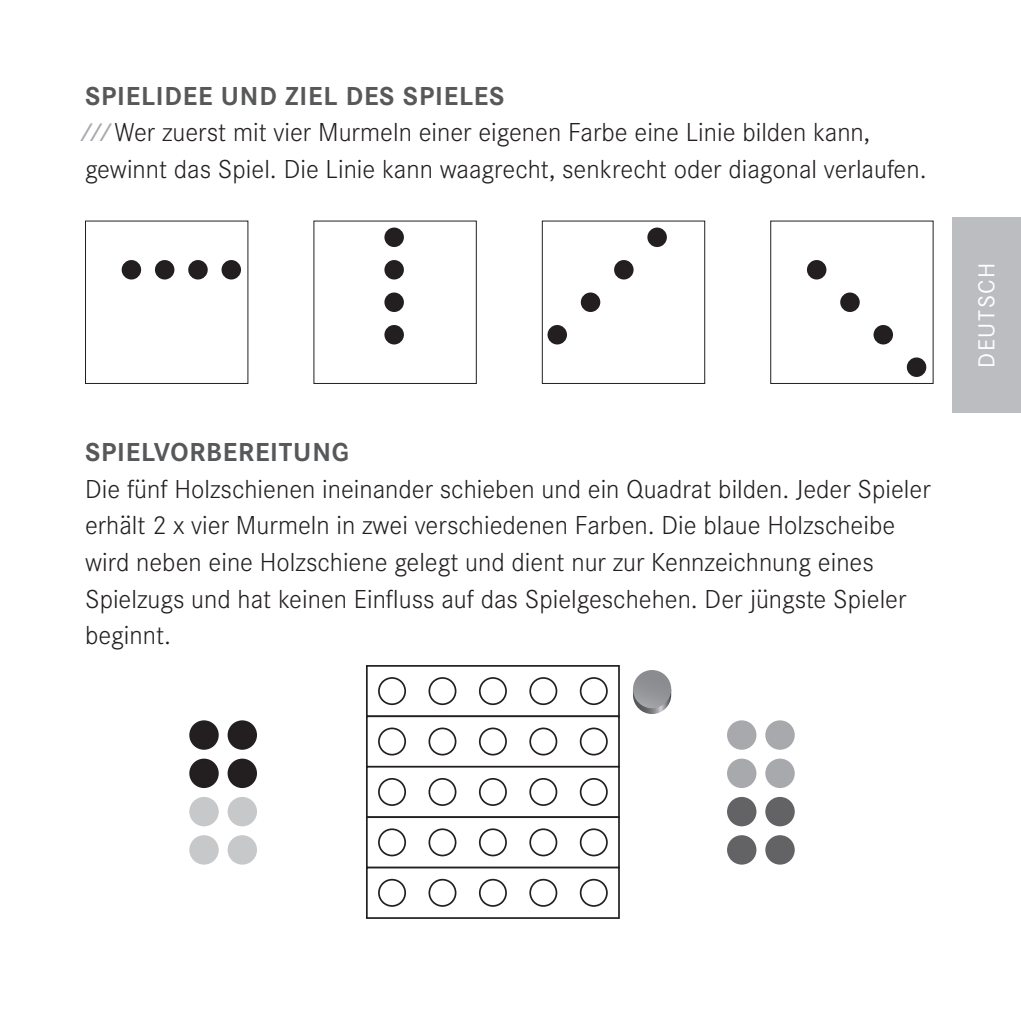
<style>
.page{position:relative;width:1021px;height:1021px;background:#fff}
.page>*{position:absolute;margin:0;border:0;box-sizing:border-box;transform-origin:0 0}
.t1{font:300 27px/36.6px "Corporate S";color:#231f20}
.t2{font:700 27px "Corporate S";letter-spacing:.03em;color:#57585a}
.t3{font:24px "Corporate S";letter-spacing:.06em;color:#fff}
.s1{font-weight:700;color:#57585a}
.s2{font-weight:600;color:#a8a9ad}
</style>
<div class="page">
<div style="left:952px;top:217px;width:68px;height:195px;background:#bcbdc0"></div>
<div style="left:85px;top:221px;width:163px;height:163px;border:1px solid #231f20"></div>
<div style="left:122px;top:260px;width:19px;height:19px;background:#231f20;border-radius:50%"></div>
<div style="left:155px;top:260px;width:19px;height:19px;background:#231f20;border-radius:50%"></div>
<div style="left:188px;top:260px;width:20px;height:19px;background:#231f20;border-radius:50%"></div>
<div style="left:221px;top:260px;width:20px;height:19px;background:#231f20;border-radius:50%"></div>
<div style="left:542px;top:221px;width:163px;height:163px;border:1px solid #231f20"></div>
<div style="left:647px;top:227px;width:20px;height:20px;background:#231f20;border-radius:50%"></div>
<div style="left:614px;top:260px;width:19px;height:19px;background:#231f20;border-radius:50%"></div>
<div style="left:581px;top:292px;width:19px;height:20px;background:#231f20;border-radius:50%"></div>
<div style="left:547px;top:325px;width:20px;height:19px;background:#231f20;border-radius:50%"></div>
<div style="left:313px;top:221px;width:164px;height:163px;border:1px solid #231f20"></div>
<div style="left:384px;top:227px;width:20px;height:20px;background:#231f20;border-radius:50%"></div>
<div style="left:384px;top:260px;width:20px;height:19px;background:#231f20;border-radius:50%"></div>
<div style="left:384px;top:292px;width:20px;height:20px;background:#231f20;border-radius:50%"></div>
<div style="left:384px;top:325px;width:20px;height:19px;background:#231f20;border-radius:50%"></div>
<div style="left:770px;top:221px;width:163px;height:163px;border:1px solid #231f20"></div>
<div style="left:807px;top:260px;width:19px;height:19px;background:#231f20;border-radius:50%"></div>
<div style="left:840px;top:292px;width:19px;height:20px;background:#231f20;border-radius:50%"></div>
<div style="left:873px;top:325px;width:20px;height:19px;background:#231f20;border-radius:50%"></div>
<div style="left:906px;top:357px;width:20px;height:20px;background:#231f20;border-radius:50%"></div>
<div style="left:227px;top:720px;width:30px;height:29px;background:#231f20;border-radius:50%"></div>
<div style="left:227px;top:758px;width:30px;height:30px;background:#231f20;border-radius:50%"></div>
<div style="left:227px;top:797px;width:30px;height:29px;background:#c7c8ca;border-radius:50%"></div>
<div style="left:227px;top:835px;width:30px;height:29px;background:#c7c8ca;border-radius:50%"></div>
<div style="left:189px;top:720px;width:30px;height:29px;background:#231f20;border-radius:50%"></div>
<div style="left:189px;top:758px;width:30px;height:30px;background:#231f20;border-radius:50%"></div>
<div style="left:189px;top:797px;width:30px;height:29px;background:#c7c8ca;border-radius:50%"></div>
<div style="left:189px;top:835px;width:30px;height:29px;background:#c7c8ca;border-radius:50%"></div>
<div style="left:765px;top:720px;width:29px;height:29px;background:#a8a9ad;border-radius:50%"></div>
<div style="left:765px;top:758px;width:29px;height:30px;background:#a8a9ad;border-radius:50%"></div>
<div style="left:765px;top:797px;width:29px;height:29px;background:#636366;border-radius:50%"></div>
<div style="left:765px;top:835px;width:29px;height:29px;background:#636366;border-radius:50%"></div>
<div style="left:727px;top:720px;width:29px;height:29px;background:#a8a9ad;border-radius:50%"></div>
<div style="left:727px;top:758px;width:29px;height:30px;background:#a8a9ad;border-radius:50%"></div>
<div style="left:727px;top:797px;width:29px;height:29px;background:#636366;border-radius:50%"></div>
<div style="left:727px;top:835px;width:29px;height:29px;background:#636366;border-radius:50%"></div>
<div style="left:366px;top:665px;width:254px;height:52px;border:2px solid #231f20"></div>
<div style="left:378px;top:677px;width:28px;height:28px;border:2px solid #231f20;border-radius:50%"></div>
<div style="left:428px;top:677px;width:28px;height:28px;border:2px solid #231f20;border-radius:50%"></div>
<div style="left:479px;top:677px;width:28px;height:28px;border:2px solid #231f20;border-radius:50%"></div>
<div style="left:529px;top:677px;width:28px;height:28px;border:2px solid #231f20;border-radius:50%"></div>
<div style="left:580px;top:677px;width:27px;height:28px;border:2px solid #231f20;border-radius:50%"></div>
<div style="left:366px;top:715px;width:254px;height:52px;border:2px solid #231f20"></div>
<div style="left:378px;top:727px;width:28px;height:28px;border:2px solid #231f20;border-radius:50%"></div>
<div style="left:428px;top:727px;width:28px;height:28px;border:2px solid #231f20;border-radius:50%"></div>
<div style="left:479px;top:727px;width:28px;height:28px;border:2px solid #231f20;border-radius:50%"></div>
<div style="left:529px;top:727px;width:28px;height:28px;border:2px solid #231f20;border-radius:50%"></div>
<div style="left:580px;top:727px;width:27px;height:28px;border:2px solid #231f20;border-radius:50%"></div>
<div style="left:366px;top:766px;width:254px;height:52px;border:2px solid #231f20"></div>
<div style="left:378px;top:778px;width:28px;height:28px;border:2px solid #231f20;border-radius:50%"></div>
<div style="left:428px;top:778px;width:28px;height:28px;border:2px solid #231f20;border-radius:50%"></div>
<div style="left:479px;top:778px;width:28px;height:28px;border:2px solid #231f20;border-radius:50%"></div>
<div style="left:529px;top:778px;width:28px;height:28px;border:2px solid #231f20;border-radius:50%"></div>
<div style="left:580px;top:778px;width:27px;height:28px;border:2px solid #231f20;border-radius:50%"></div>
<div style="left:366px;top:816px;width:254px;height:52px;border:2px solid #231f20"></div>
<div style="left:378px;top:828px;width:28px;height:28px;border:2px solid #231f20;border-radius:50%"></div>
<div style="left:428px;top:828px;width:28px;height:28px;border:2px solid #231f20;border-radius:50%"></div>
<div style="left:479px;top:828px;width:28px;height:28px;border:2px solid #231f20;border-radius:50%"></div>
<div style="left:529px;top:828px;width:28px;height:28px;border:2px solid #231f20;border-radius:50%"></div>
<div style="left:580px;top:828px;width:27px;height:28px;border:2px solid #231f20;border-radius:50%"></div>
<div style="left:366px;top:866px;width:254px;height:52px;border:2px solid #231f20"></div>
<div style="left:378px;top:878px;width:28px;height:28px;border:2px solid #231f20;border-radius:50%"></div>
<div style="left:428px;top:878px;width:28px;height:28px;border:2px solid #231f20;border-radius:50%"></div>
<div style="left:479px;top:878px;width:28px;height:28px;border:2px solid #231f20;border-radius:50%"></div>
<div style="left:529px;top:878px;width:28px;height:28px;border:2px solid #231f20;border-radius:50%"></div>
<div style="left:580px;top:878px;width:27px;height:28px;border:2px solid #231f20;border-radius:50%"></div>
<svg style="left:633px;top:693px;width:38px;height:21px"></svg>
<div style="left:633px;top:670px;width:38px;height:38px;background:linear-gradient(to bottom,#85878a,#9ea0a3);border-radius:50%"></div>
<p class="t1" style="left:85px;top:78px;width:843px"><span class="s1">SPIELIDEE UND ZIEL DES SPIELES<br></span><span class="s2">⁄ ⁄ ⁄</span> Wer zuerst mit vier Murmeln einer eigenen Farbe eine Linie bilden kann, gewinnt das Spiel. Die Linie kann waagrecht, senkrecht oder diagonal verlaufen.</p>
<p class="t2" style="left:85px;top:437px;width:265px">SPIELVORBEREITUNG</p>
<p class="t1" style="left:85px;top:471px;width:847px">Die fünf Holzschienen ineinander schieben und ein Quadrat bilden. Jeder Spieler erhält 2 x vier Murmeln in zwei verschiedenen Farben. Die blaue Holzscheibe wird neben eine Holzschiene gelegt und dient nur zur Kennzeichnung eines Spielzugs und hat keinen Einfluss auf das Spielgeschehen. Der jüngste Spieler beginnt.</p>
<p class="t3" style="left:973px;top:368px;width:106px;rotate:-90deg">DEUTSCH</p>
</div>
